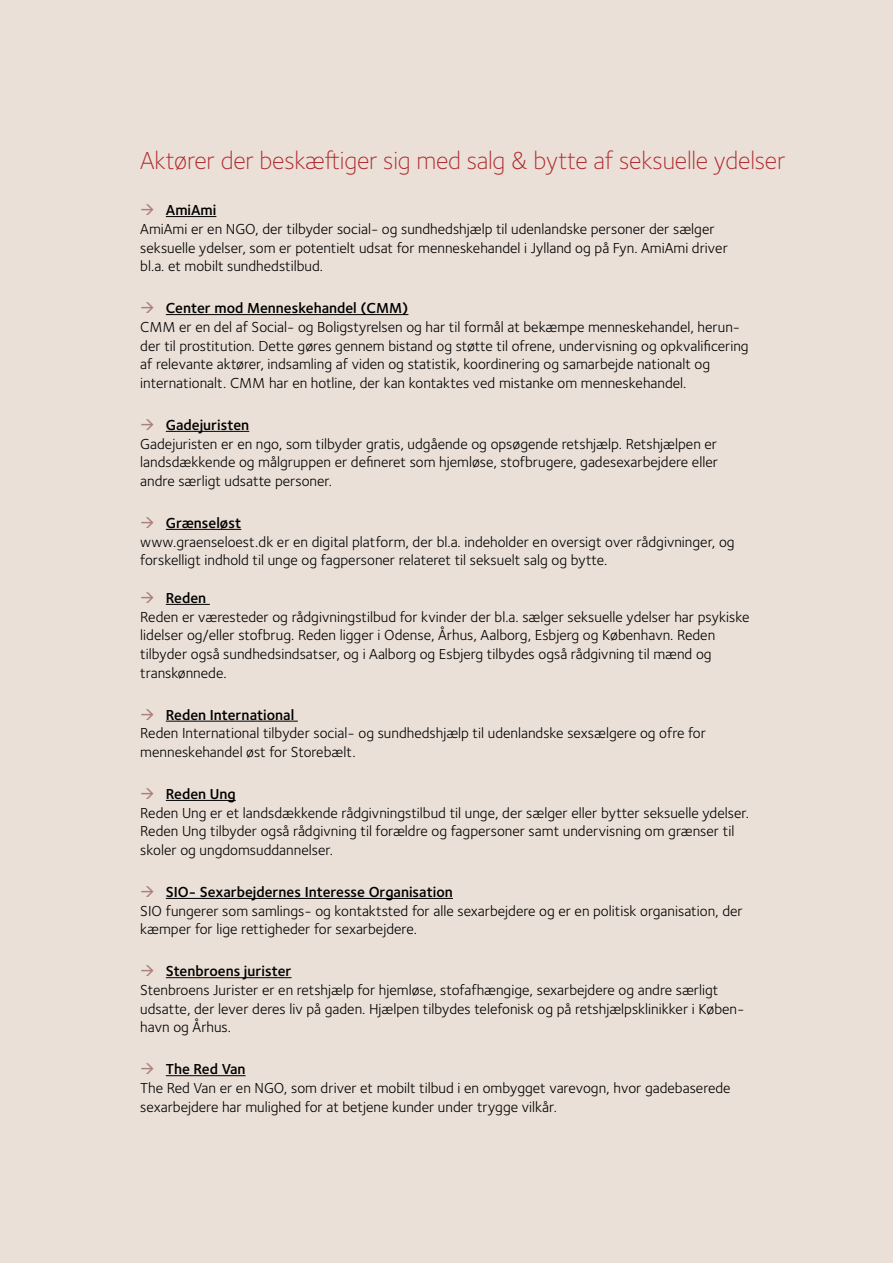
<style>
.page{position:relative;width:893px;height:1263px;background:#ebe0d7}
.page>*{position:absolute;margin:0;border:0;box-sizing:border-box;transform-origin:0 0}
.Overskrift_2{font:300 25.5px "Foundry Sterling";letter-spacing:-.01em;color:#af292e}
.txt{font:15px/18.8px "Foundry Sterling";color:#000}
.t1{font:600 15px "Foundry Sterling";color:#000}
</style>
<div class="page">
<hr style="left:166px;top:216px;width:50px;height:1px;background:#000">
<hr style="left:166px;top:314px;width:242px;height:1px;background:#000">
<hr style="left:166px;top:431px;width:83px;height:1px;background:#000">
<hr style="left:166px;top:529px;width:75px;height:1px;background:#000">
<hr style="left:166px;top:604px;width:44px;height:1px;background:#000">
<hr style="left:166px;top:721px;width:132px;height:1px;background:#000">
<hr style="left:166px;top:800px;width:70px;height:1px;background:#000">
<hr style="left:166px;top:898px;width:287px;height:1px;background:#000">
<hr style="left:166px;top:977px;width:126px;height:1px;background:#000">
<hr style="left:166px;top:1075px;width:80px;height:1px;background:#000">
<h3 class="Overskrift_2" style="left:140px;top:146px;width:647px">Aktører der beskæftiger sig med salg &amp; bytte af seksuelle ydelser</h3>
<p class="t1" style="left:166px;top:201px;width:52px">AmiAmi</p>
<p class="txt" style="left:140px;top:220px;width:589px">AmiAmi er en NGO, der tilbyder social- og sundhedshjælp til udenlandske personer der sælger seksuelle ydelser, som er potentielt udsat for menneskehandel i Jylland og på Fyn. AmiAmi driver bl.a. et mobilt sundhedstilbud.</p>
<p class="t1" style="left:166px;top:299px;width:244px">Center mod Menneskehandel (CMM)</p>
<p class="txt" style="left:140px;top:318px;width:610px">CMM er en del af Social- og Boligstyrelsen og har til formål at bekæmpe menneskehandel, herun&shy;der til prostitution. Dette gøres gennem bistand og støtte til ofrene, undervisning og opkvalificering af relevante aktører, indsamling af viden og statistik, koordinering og samarbejde nationalt og internationalt. CMM har en hotline, der kan kontaktes ved mistanke om menneskehandel.</p>
<p class="t1" style="left:166px;top:416px;width:85px">Gadejuristen</p>
<p class="txt" style="left:140px;top:434px;width:579px;text-align:justify">Gadejuristen er en ngo, som tilbyder gratis, udgående og opsøgende retshjælp. Retshjælpen er landsdækkende og målgruppen er defineret som hjemløse, stofbrugere, gadesexarbejdere eller andre særligt udsatte personer.</p>
<p class="t1" style="left:166px;top:514px;width:77px">Grænseløst</p>
<p class="txt" style="left:140px;top:532px;width:596px">www.graenseloest.dk er en digital platform, der bl.a. indeholder en oversigt over rådgivninger, og forskelligt indhold til unge og fagpersoner relateret til seksuelt salg og bytte.</p>
<p class="t1" style="left:166px;top:589px;width:42px">Reden</p>
<p class="txt" style="left:140px;top:607px;width:611px">Reden er væresteder og rådgivningstilbud for kvinder der bl.a. sælger seksuelle ydelser har psykiske lidelser og/eller stofbrug. Reden ligger i Odense, Århus, Aalborg, Esbjerg og København. Reden tilbyder også sundhedsindsatser, og i Aalborg og Esbjerg tilbydes også rådgivning til mænd og transkønnede.</p>
<p class="t1" style="left:166px;top:706px;width:130px">Reden International</p>
<p class="txt" style="left:140px;top:724px;width:567px">Reden International tilbyder social- og sundhedshjælp til udenlandske sexsælgere og ofre for menneskehandel øst for Storebælt.</p>
<p class="t1" style="left:166px;top:785px;width:71px">Reden Ung</p>
<p class="txt" style="left:140px;top:803px;width:610px">Reden Ung er et landsdækkende rådgivningstilbud til unge, der sælger eller bytter seksuelle ydelser.<br>Reden Ung tilbyder også rådgivning til forældre og fagpersoner samt undervisning om grænser til skoler og ungdomsuddannelser.</p>
<p class="t1" style="left:166px;top:883px;width:289px">SIO- Sexarbejdernes Interesse Organisation</p>
<p class="txt" style="left:140px;top:901px;width:604px">SIO fungerer som samlings- og kontaktsted for alle sexarbejdere og er en politisk organisation, der kæmper for lige rettigheder for sexarbejdere.</p>
<p class="t1" style="left:166px;top:962px;width:127px">Stenbroens jurister</p>
<p class="txt" style="left:140px;top:981px;width:606px">Stenbroens Jurister er en retshjælp for hjemløse, stofafhængige, sexarbejdere og andre særligt udsatte, der lever deres liv på gaden. Hjælpen tilbydes telefonisk og på retshjælpsklinikker i Køben&shy;havn og Århus.</p>
<p class="t1" style="left:166px;top:1060px;width:81px">The Red Van</p>
<p class="txt" style="left:140px;top:1079px;width:592px">The Red Van er en NGO, som driver et mobilt tilbud i en ombygget varevogn, hvor gadebaserede sexarbejdere har mulighed for at betjene kunder under trygge vilkår.</p>
</div>
